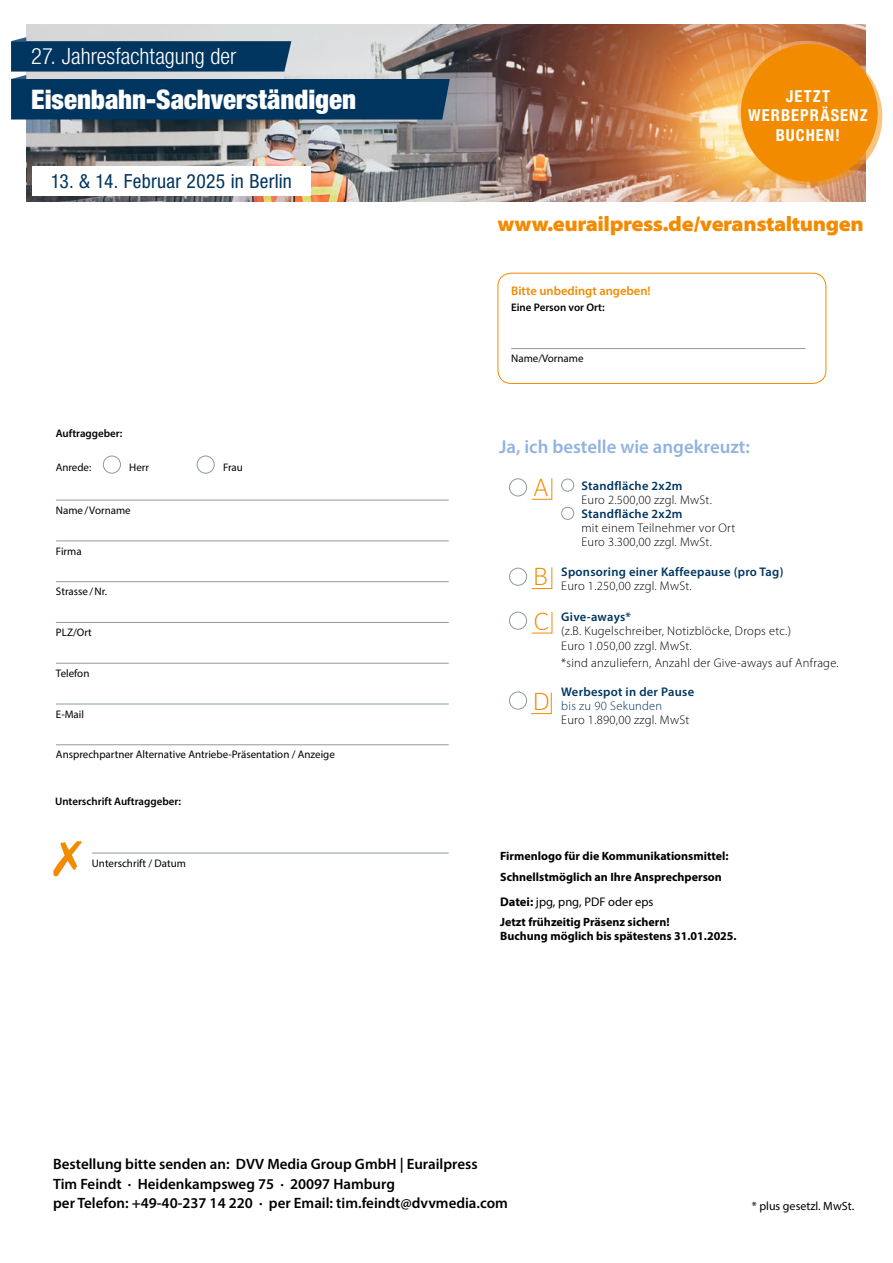
<style>
.page{position:relative;width:893px;height:1263px;background:#fff}
.page>*{position:absolute;margin:0;border:0;box-sizing:border-box;transform-origin:0 0}
.t1{font:900 condensed 27px "Helvetica Neue LT Std";letter-spacing:-.005em;color:#fff}
.t2{font:300 24.6px "Stag Sans";color:#f28b00}
.t3{font:300 condensed 22.5px "Helvetica Neue LT Std";color:#fff}
.t4{font:900 semi-expanded 21px "Myriad Pro";letter-spacing:-.02em;color:#f28b00}
.t5{font:condensed 19.5px "Helvetica Neue LT Std";letter-spacing:.01em;color:#003560}
.t6{font:600 18.75px "Myriad Pro";color:#91b3df}
.t7{font:700 condensed 16.5px/19.5px "Helvetica Neue LT Std";letter-spacing:.065em;color:#fff;text-align:center}
.t8{font:600 15px/19.5px "Myriad Pro";color:#000}
.t9{font:300 12.6px/14.1px "Myriad Pro";letter-spacing:.02em;color:#000}
.t10{font:600 12.6px/14.1px "Myriad Pro";letter-spacing:.02em;color:#003560}
.t11{font:12.6px "Myriad Pro";color:#000}
.t12{font:600 12.6px "Myriad Pro";color:#f28b00}
.t13{font:300 12.6px "Myriad Pro";letter-spacing:.02em;color:#003560}
.t14{font:700 12px/21.8px "Myriad Pro";color:#000}
.t15{font:12px "Myriad Pro";color:#000}
.t16{font:10.95px "Myriad Pro";color:#000}
.t17{font:600 10.95px "Myriad Pro";color:#000}
.s1{font-family:"Stag Sans";font-weight:300;font-size:24.6px;color:#f28b00}
.s2{font-weight:300;color:#000}
.s3{font-weight:700}
</style>
<div class="page">
<div style="left:497px;top:273px;width:329px;height:111px;border:1px solid #f28b00;border-radius:13px"></div>
<hr style="left:56px;top:500px;width:393px;height:1px;background:#8c9b9b">
<hr style="left:56px;top:540px;width:393px;height:1px;background:#8c9b9b">
<hr style="left:56px;top:581px;width:393px;height:1px;background:#8c9b9b">
<hr style="left:56px;top:622px;width:393px;height:1px;background:#8c9b9b">
<hr style="left:56px;top:663px;width:393px;height:1px;background:#8c9b9b">
<hr style="left:56px;top:704px;width:393px;height:1px;background:#8c9b9b">
<hr style="left:56px;top:744px;width:393px;height:1px;background:#8c9b9b">
<hr style="left:511px;top:348px;width:294px;height:1px;background:#8c9b9b">
<div style="left:103px;top:456px;width:18px;height:17px;border:1px solid #8c9b9b;border-radius:50%"></div>
<div style="left:197px;top:456px;width:18px;height:17px;border:1px solid #8c9b9b;border-radius:50%"></div>
<hr style="left:92px;top:853px;width:357px;height:1px;background:#8c9b9b">
<svg style="left:53px;top:841px;width:29px;height:35px"></svg>
<svg style="left:531px;top:612px;width:21px;height:21px"></svg>
<svg style="left:531px;top:478px;width:21px;height:22px"></svg>
<svg style="left:531px;top:692px;width:21px;height:22px"></svg>
<div style="left:561px;top:479px;width:13px;height:12px;border:1px solid #8c9b9b;border-radius:50%"></div>
<div style="left:561px;top:507px;width:13px;height:13px;border:1px solid #8c9b9b;border-radius:50%"></div>
<div style="left:509px;top:478px;width:18px;height:18px;border:1px solid #8c9b9b;border-radius:50%"></div>
<div style="left:509px;top:612px;width:18px;height:17px;border:1px solid #8c9b9b;border-radius:50%"></div>
<div style="left:509px;top:692px;width:18px;height:17px;border:1px solid #8c9b9b;border-radius:50%"></div>
<svg style="left:531px;top:567px;width:21px;height:22px"></svg>
<div style="left:509px;top:568px;width:18px;height:18px;border:1px solid #8c9b9b;border-radius:50%"></div>
<img style="left:26px;top:25px;width:839px;height:176px">
<div style="left:32px;top:166px;width:279px;height:30px;background:#fff"></div>
<svg style="left:11px;top:37px;width:439px;height:82px;background:#375e7d"></svg>
<svg style="left:738px;top:41px;width:137px;height:137px"></svg>
<svg style="left:745px;top:48px;width:137px;height:137px"></svg>
<div style="left:741px;top:44px;width:137px;height:138px;background:#f28b00;border-radius:50%"></div>
<h3 class="t3" style="left:31px;top:43px;width:207px">27. Jahresfachtagung der</h3>
<h1 class="t1" style="left:31px;top:83px;width:326px">Eisenbahn-Sachverständigen</h1>
<h3 class="t7" style="left:748px;top:86px;width:121px">JETZT<br>WERBEPRÄSENZ<br>BUCHEN!</h3>
<h3 class="t5" style="left:51px;top:170px;width:243px">13. &amp; 14. Februar 2025 in Berlin</h3>
<p class="t17" style="left:56px;top:427px;width:68px">Auftraggeber:</p>
<p class="t16" style="left:56px;top:461px;width:37px">Anrede:</p>
<p class="t16" style="left:129px;top:461px;width:21px">Herr</p>
<p class="t16" style="left:223px;top:461px;width:21px">Frau</p>
<p class="t16" style="left:56px;top:503px;width:76px">Name/Vorname</p>
<p class="t16" style="left:56px;top:544px;width:27px">Firma</p>
<p class="t16" style="left:56px;top:585px;width:53px">Strasse/Nr.</p>
<p class="t16" style="left:56px;top:626px;width:37px">PLZ/Ort</p>
<p class="t16" style="left:56px;top:666px;width:35px">Telefon</p>
<p class="t16" style="left:56px;top:707px;width:30px">E-Mail</p>
<p class="t16" style="left:56px;top:748px;width:280px">Ansprechpartner Alternative Antriebe-Präsentation / Anzeige</p>
<p class="t17" style="left:55px;top:794px;width:127px">Unterschrift Auftraggeber:</p>
<p class="t16" style="left:92px;top:856px;width:96px">Unterschrift / Datum</p>
<h3 class="t4" style="left:497px;top:212px;width:368px">www.eurailpress.de/veranstaltungen</h3>
<p class="t12" style="left:511px;top:283px;width:141px">Bitte unbedingt angeben!</p>
<p class="t17" style="left:511px;top:300px;width:95px">Eine Person vor Ort:</p>
<p class="t16" style="left:511px;top:352px;width:74px">Name/Vorname</p>
<h3 class="t6" style="left:499px;top:435px;width:252px">Ja, ich bestelle wie angekreuzt:</h3>
<h2 class="t2" style="left:534px;top:474px;width:17px">A</h2>
<p class="t10" style="left:581px;top:478px;width:103px">Standfläche 2x2m</p>
<p class="t9" style="left:581px;top:493px;width:132px">Euro 2.500,00 zzgl. MwSt.</p>
<p class="t10" style="left:581px;top:507px;width:103px">Standfläche 2x2m</p>
<p class="t9" style="left:581px;top:521px;width:156px">mit einem Teilnehmer vor Ort<br>Euro 3.300,00 zzgl. MwSt.</p>
<p class="t10" style="left:561px;top:564px;width:224px;text-indent:-28px"><span class="s1">B</span> Sponsoring einer Kaffeepause (pro Tag)<br><span class="s2">Euro 1.250,00 zzgl. MwSt.</span></p>
<h2 class="t2" style="left:534px;top:608px;width:17px">C</h2>
<h2 class="t2" style="left:533px;top:688px;width:18px">D</h2>
<p class="t10" style="left:561px;top:610px;width:71px">Give-aways*</p>
<p class="t9" style="left:561px;top:624px;width:231px">(z.B. Kugelschreiber, Notizblöcke, Drops etc.)<br>Euro 1.050,00 zzgl. MwSt.</p>
<p class="t9" style="left:561px;top:656px;width:279px">*sind anzuliefern, Anzahl der Give-aways auf Anfrage.</p>
<p class="t10" style="left:561px;top:685px;width:134px">Werbespot in der Pause</p>
<p class="t13" style="left:561px;top:699px;width:103px">bis zu 90 Sekunden</p>
<p class="t9" style="left:561px;top:713px;width:130px">Euro 1.890,00 zzgl. MwSt</p>
<p class="t14" style="left:500px;top:844px;width:230px">Firmenlogo für die Kommunikationsmittel:<br>Schnellstmöglich an Ihre Ansprechperson</p>
<p class="t11" style="left:500px;top:894px;width:155px"><span class="s3">Datei:</span> jpg, png, PDF oder eps</p>
<p class="t14" style="left:500px;top:914px;width:238px;line-height:14.4px">Jetzt frühzeitig Präsenz sichern!<br>Buchung möglich bis spätestens 31.01.2025.</p>
<p class="t8" style="left:53px;top:1154px;width:456px">Bestellung bitte senden an: DVV Media Group GmbH | Eurailpress<br>Tim Feindt ∙ Heidenkampsweg 75 ∙ 20097 Hamburg<br>per Telefon: +49-40-237 14 220 ∙ per Email: tim.feindt@dvvmedia.com</p>
<p class="t15" style="left:752px;top:1198px;width:104px">* plus gesetzl. MwSt.</p>
</div>
